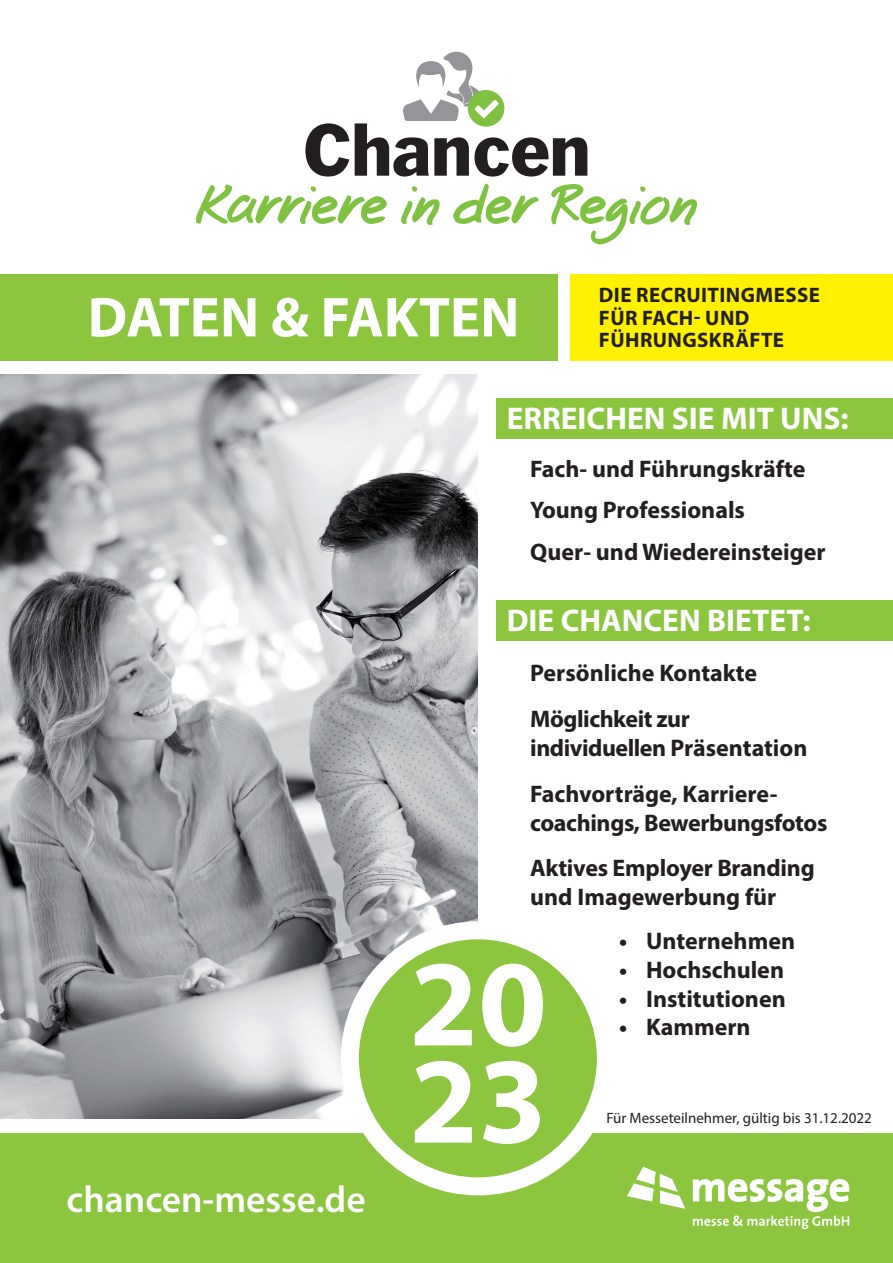
<style>
.page{position:relative;width:893px;height:1263px;background:#fff}
.page>*{position:absolute;margin:0;border:0;box-sizing:border-box;transform-origin:0 0}
.t1{font:700 123.75px/97.2px "Myriad Pro";color:#fff}
.t2{font:700 56.7px "Myriad Pro";color:#fff}
.t3{font:600 37.5px "Myriad Pro";color:#fff}
.t4{font:700 31.5px "Myriad Pro";color:#fff}
.t5{font:700 24px/45.8px "Myriad Pro";color:#231f20}
.t6{font:700 21px "Myriad Pro";letter-spacing:.02em;color:#231f20}
.t7{font:15px "Myriad Pro";color:#231f20}
</style>
<div class="page">
<img style="left:0;top:374px;width:478px;height:744px">
<div style="left:0;top:1133px;width:893px;height:130px;background:#8bc63e"></div>
<svg style="left:627px;top:1166px;width:58px;height:43px"></svg>
<svg style="left:693px;top:1179px;width:156px;height:50px"></svg>
<div style="left:350px;top:930px;width:256px;height:256px;background:#8bc63e;border-radius:50%"></div>
<div style="left:341px;top:921px;width:274px;height:274px;border:18px solid #fff;border-radius:50%"></div>
<div style="left:0;top:274px;width:558px;height:87px;background:#8bc63e"></div>
<div style="left:570px;top:274px;width:323px;height:87px;background:#fff101"></div>
<div style="left:496px;top:398px;width:397px;height:41px;background:#8bc63e"></div>
<div style="left:496px;top:600px;width:397px;height:40px;background:#8bc63e"></div>
<svg style="left:305px;top:52px;width:282px;height:125px"></svg>
<svg style="left:551px;top:184px;width:146px;height:60px"></svg>
<svg style="left:401px;top:186px;width:39px;height:39px"></svg>
<svg style="left:453px;top:183px;width:86px;height:41px"></svg>
<svg style="left:196px;top:185px;width:191px;height:39px"></svg>
<h2 class="t2" style="left:88px;top:280px;width:433px">DATEN &amp; FAKTEN</h2>
<p class="t6" style="left:599px;top:281px;width:63px">Die Recruitin</p>
<p class="t6" style="left:741px;top:281px;width:29px">gmesse</p>
<p class="t6" style="left:599px;top:304px;width:68px">für Fach</p>
<p class="t6" style="left:694px;top:304px;width:27px">- und</p>
<p class="t6" style="left:599px;top:326px;width:41px">Führun</p>
<p class="t6" style="left:682px;top:326px;width:79px">gskräfte</p>
<h3 class="t4" style="left:507px;top:398px;width:343px">ERREICHEN SIE MIT UNS:</h3>
<p class="t5" style="left:530px;top:447px;width:297px;line-height:41.5px">Fach- und Führungskräfte<br>Young Professionals<br>Quer- und Wiedereinsteiger</p>
<h3 class="t4" style="left:507px;top:599px;width:305px">DIE CHANCEN BIETET:</h3>
<p class="t5" style="left:530px;top:649px;width:229px">Persönliche Kontakte<br>Möglichkeit zur</p>
<p class="t5" style="left:530px;top:724px;width:279px">individuellen Präsentation<br>Fachvorträge, Karriere-</p>
<p class="t5" style="left:530px;top:799px;width:299px">coachings, Bewerbungsfotos<br>Aktives Employer Branding</p>
<p class="t5" style="left:530px;top:873px;width:248px">und Imagewerbung für</p>
<h3 class="t3" style="left:67px;top:1175px;width:301px">chancen-messe.de</h3>
<h1 class="t1" style="left:410px;top:951px;width:139px">20<br>23</h1>
<p class="t5" style="left:619px;top:917px;width:177px">• Unternehmen</p>
<p class="t5" style="left:619px;top:946px;width:166px">• Hochschulen</p>
<p class="t5" style="left:619px;top:975px;width:168px">• Institutionen</p>
<p class="t5" style="left:619px;top:1003px;width:133px">• Kammern</p>
<p class="t7" style="left:606px;top:1108px;width:267px">Für Messeteilnehmer, gültig bis 31.12.2022</p>
</div>
